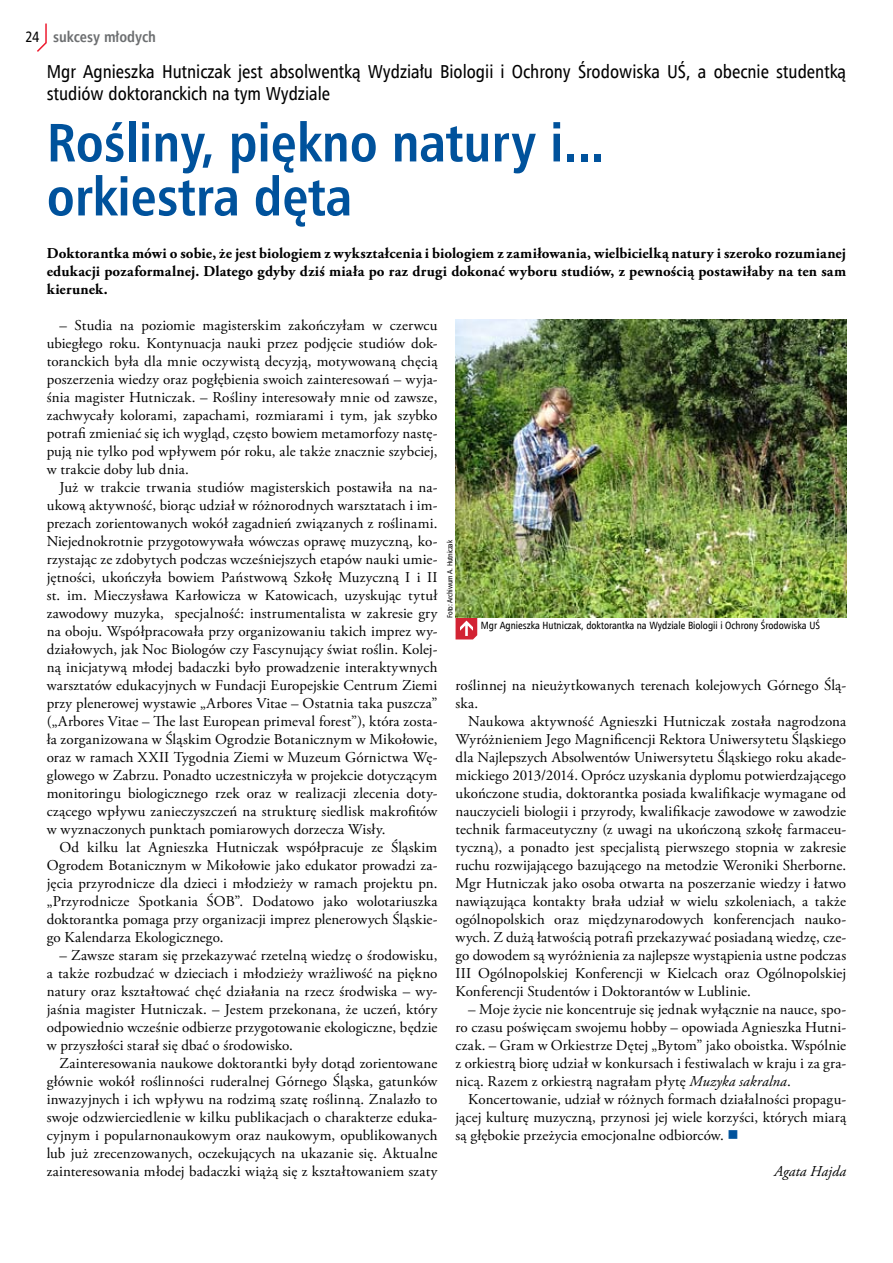
<style>
.page{position:relative;width:893px;height:1263px;background:#fff}
.page>*{position:absolute;margin:0;border:0;box-sizing:border-box;transform-origin:0 0}
.t1{font:700 54px/54px "Humnst 777 Cn EU";color:#00529c}
.t2{font:18.75px/21.8px "Humnst 777 Cn EU";color:#000}
.t3{font:15px/18px "Adobe Garamond Pro";letter-spacing:.01em;color:#000;text-align:justify}
.t4{font:700 15px/18px "Adobe Garamond Pro";letter-spacing:.01em;color:#000;text-align:justify}
.t5{font:700 15px "Humnst 777 Cn EU";color:#6d6f71}
.t6{font:italic 15px "Adobe Garamond Pro";letter-spacing:.005em;color:#000}
.t7{font:10.5px "Humnst 777 Cn EU";color:#000}
.t8{font:7.5px "Humnst 777 Cn EU";letter-spacing:-.025em;color:#000}
.s1{font-weight:400;color:#000}
.s2{font-style:italic}
.s3{color:#00529c}
</style>
<div class="page">
<svg style="left:37px;top:23px;width:10px;height:29px"></svg>
<svg style="left:456px;top:618px;width:21px;height:21px"></svg>
<img style="left:456px;top:319px;width:390px;height:299px">
<p class="t5" style="left:25px;top:28px;width:132px"><span class="s1">24</span> sukcesy młodych</p>
<p class="t2" style="left:47px;top:60px;width:801px">Mgr Agnieszka Hutniczak jest absolwentką Wydziału Biologii i Ochrony Środowiska UŚ, a obecnie studentką studiów doktoranckich na tym Wydziale</p>
<h1 class="t1" style="left:47px;top:116px;width:559px">Rośliny, piękno natury i... orkiestra dęta</h1>
<p class="t4" style="left:47px;top:244px;width:801px">Doktorantka mówi o sobie, że jest biologiem z wykształcenia i biologiem z zamiłowania, wielbicielką natury i szeroko rozumianej edukacji pozaformalnej. Dlatego gdyby dziś miała po raz drugi dokonać wyboru studiów, z pewnością postawiłaby na ten sam kierunek.</p>
<p class="t3" style="left:47px;top:316px;width:392px;text-indent:13px">– Studia na poziomie magisterskim zakończyłam w czerwcu ubiegłego roku. Kontynuacja nauki przez podjęcie studiów dok&shy;toranckich była dla mnie oczywistą decyzją, motywowaną chęcią poszerzenia wiedzy oraz pogłębienia swoich zainteresowań – wyja&shy;śnia magister Hutniczak. – Rośliny interesowały mnie od zawsze, zachwycały kolorami, zapachami, rozmiarami i tym, jak szybko potrafi zmieniać się ich wygląd, często bowiem metamorfozy nastę&shy;pują nie tylko pod wpływem pór roku, ale także znacznie szybciej, w trakcie doby lub dnia.</p>
<p class="t3" style="left:47px;top:478px;width:392px;text-indent:13px">Już w trakcie trwania studiów magisterskich postawiła na na&shy;ukową aktywność, biorąc udział w różnorodnych warsztatach i im&shy;prezach zorientowanych wokół zagadnień związanych z roślinami.<br>Niejednokrotnie przygotowywała wówczas oprawę muzyczną, ko&shy;rzystając ze zdobytych podczas wcześniejszych etapów nauki umie&shy;jętności, ukończyła bowiem Państwową Szkołę Muzyczną I i II st. im. Mieczysława Karłowicza w Katowicach, uzyskując tytuł zawodowy muzyka, specjalność: instrumentalista w zakresie gry na oboju. Współpracowała przy organizowaniu takich imprez wy&shy;działowych, jak Noc Biologów czy Fascynujący świat roślin. Kolej&shy;ną inicjatywą młodej badaczki było prowadzenie interaktywnych warsztatów edukacyjnych w Fundacji Europejskie Centrum Ziemi przy plenerowej wystawie „Arbores Vitae – Ostatnia taka puszcza” („Arbores Vitae – The last European primeval forest”), która zosta&shy;ła zorganizowana w Śląskim Ogrodzie Botanicznym w Mikołowie, oraz w ramach XXII Tygodnia Ziemi w Muzeum Górnictwa Wę&shy;glowego w Zabrzu. Ponadto uczestniczyła w projekcie dotyczącym monitoringu biologicznego rzek oraz w realizacji zlecenia doty&shy;czącego wpływu zanieczyszczeń na strukturę siedlisk makrofitów w wyznaczonych punktach pomiarowych dorzecza Wisły.</p>
<p class="t3" style="left:47px;top:838px;width:392px;text-indent:13px">Od kilku lat Agnieszka Hutniczak współpracuje ze Śląskim Ogrodem Botanicznym w Mikołowie jako edukator prowadzi za&shy;jęcia przyrodnicze dla dzieci i młodzieży w ramach projektu pn. „Przyrodnicze Spotkania ŚOB”. Dodatowo jako wolotariuszka doktorantka pomaga przy organizacji imprez plenerowych Śląskie&shy;go Kalendarza Ekologicznego.</p>
<p class="t3" style="left:47px;top:946px;width:392px;text-indent:13px">– Zawsze staram się przekazywać rzetelną wiedzę o środowisku, a także rozbudzać w dzieciach i młodzieży wrażliwość na piękno natury oraz kształtować chęć działania na rzecz środwiska – wy&shy;jaśnia magister Hutniczak. – Jestem przekonana, że uczeń, który odpowiednio wcześnie odbierze przygotowanie ekologiczne, będzie w przyszłości starał się dbać o środowisko.</p>
<p class="t3" style="left:47px;top:1054px;width:392px;text-indent:13px">Zainteresowania naukowe doktorantki były dotąd zorientowane głównie wokół roślinności ruderalnej Górnego Śląska, gatunków inwazyjnych i ich wpływu na rodzimą szatę roślinną. Znalazło to swoje odzwierciedlenie w kilku publikacjach o charakterze eduka&shy;cyjnym i popularnonaukowym oraz naukowym, opublikowanych lub już zrecenzowanych, oczekujących na ukazanie się. Aktualne zainteresowania młodej badaczki wiążą się z kształtowaniem szaty</p>
<p class="t8" style="left:445px;top:618px;width:79px;rotate:-90deg">Foto: Archiwum A. Hutniczak</p>
<p class="t7" style="left:481px;top:619px;width:341px">Mgr Agnieszka Hutniczak, doktorantka na Wydziale Biologii i Ochrony Środowiska UŚ</p>
<p class="t3" style="left:455px;top:676px;width:392px">roślinnej na nieużytkowanych terenach kolejowych Górnego Ślą&shy;ska.</p>
<p class="t3" style="left:455px;top:712px;width:392px;text-indent:13px">Naukowa aktywność Agnieszki Hutniczak została nagrodzona Wyróżnieniem Jego Magnificencji Rektora Uniwersytetu Śląskiego dla Najlepszych Absolwentów Uniwersytetu Śląskiego roku akade&shy;mickiego 2013/2014. Oprócz uzyskania dyplomu potwierdzającego ukończone studia, doktorantka posiada kwalifikacje wymagane od nauczycieli biologii i przyrody, kwalifikacje zawodowe w zawodzie technik farmaceutyczny (z uwagi na ukończoną szkołę farmaceu&shy;tyczną), a ponadto jest specjalistą pierwszego stopnia w zakresie ruchu rozwijającego bazującego na metodzie Weroniki Sherborne.<br>Mgr Hutniczak jako osoba otwarta na poszerzanie wiedzy i łatwo nawiązująca kontakty brała udział w wielu szkoleniach, a także ogólnopolskich oraz międzynarodowych konferencjach nauko&shy;wych. Z dużą łatwością potrafi przekazywać posiadaną wiedzę, cze&shy;go dowodem są wyróżnienia za najlepsze wystąpienia ustne podczas III Ogólnopolskiej Konferencji w Kielcach oraz Ogólnopolskiej Konferencji Studentów i Doktorantów w Lublinie.</p>
<p class="t3" style="left:455px;top:1000px;width:392px;text-indent:13px">– Moje życie nie koncentruje się jednak wyłącznie na nauce, spo&shy;ro czasu poświęcam swojemu hobby – opowiada Agnieszka Hutni&shy;czak. – Gram w Orkiestrze Dętej „Bytom” jako oboistka. Wspólnie z orkiestrą biorę udział w konkursach i festiwalach w kraju i za gra&shy;nicą. Razem z orkiestrą nagrałam płytę <span class="s2">Muzyka sakralna</span>.</p>
<p class="t3" style="left:455px;top:1090px;width:392px;text-indent:13px">Koncertowanie, udział w różnych formach działalności propagu&shy;jącej kulturę muzyczną, przynosi jej wiele korzyści, których miarą są głębokie przeżycia emocjonalne odbiorców. <span class="s3">■</span></p>
<p class="t6" style="left:774px;top:1162px;width:74px">Agata Hajda</p>
</div>
